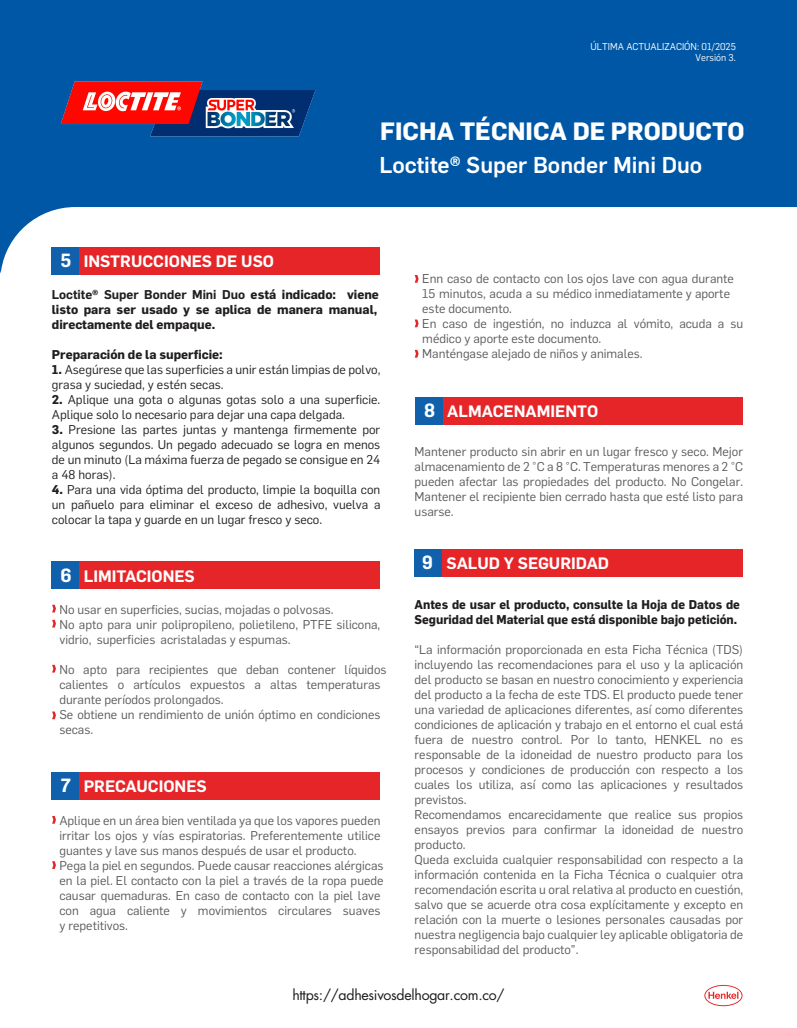
<style>
.page{position:relative;width:797px;height:1028px;background:#fff}
.page>*{position:absolute;margin:0;border:0;box-sizing:border-box;transform-origin:0 0}
.t1{font:700 24.62px "Flama";color:#fff}
.t2{font:500 22.5px "Flama";color:#fff}
.t3{font:600 16.25px "Flama";color:#fff}
.t4{font:14.12px "Futura Std";letter-spacing:-.02em;color:#1c1e1b}
.t5{font:12.5px/15px "Flama";color:#5a5a5c}
.t6{font:12.5px/15px "Flama";color:#211e1f}
.t7{font:700 12.5px/15px "Flama";color:#211e1f}
.t8{font:700 12.5px/15px "Flama";color:#211e1f;scale:.96 1}
.t9{font:9.75px/11.4px "Flama";color:#fff;text-align:right}
.s1{font-size:18.75px}
.s2{font-weight:600}
.s3{font-weight:700}
</style>
<div class="page">
<svg style="left:0;top:0;width:796px;height:328px;fill:#0057a5"></svg>
<img style="left:53px;top:57px;width:269px;height:99px">
<div style="left:52px;top:247px;width:327px;height:27px;background:#e52528"></div>
<div style="left:52px;top:247px;width:27px;height:27px;background:#1060ac"></div>
<div style="left:52px;top:772px;width:327px;height:27px;background:#e52528"></div>
<div style="left:52px;top:772px;width:27px;height:27px;background:#1060ac"></div>
<div style="left:415px;top:397px;width:327px;height:27px;background:#e52528"></div>
<div style="left:415px;top:397px;width:27px;height:27px;background:#1060ac"></div>
<div style="left:414px;top:549px;width:328px;height:27px;background:#e52528"></div>
<div style="left:414px;top:549px;width:28px;height:27px;background:#1060ac"></div>
<div style="left:52px;top:561px;width:327px;height:28px;background:#e52528"></div>
<div style="left:52px;top:561px;width:27px;height:28px;background:#1060ac"></div>
<svg style="left:52px;top:620px;width:4px;height:7px"></svg>
<svg style="left:52px;top:665px;width:4px;height:7px"></svg>
<svg style="left:52px;top:711px;width:4px;height:8px"></svg>
<svg style="left:414px;top:350px;width:4px;height:7px"></svg>
<svg style="left:414px;top:275px;width:4px;height:8px"></svg>
<svg style="left:414px;top:319px;width:4px;height:8px"></svg>
<svg style="left:52px;top:816px;width:4px;height:7px"></svg>
<svg style="left:52px;top:861px;width:4px;height:8px"></svg>
<svg style="left:52px;top:604px;width:4px;height:8px"></svg>
<svg style="left:704px;top:984px;width:38px;height:22px"></svg>
<svg style="left:705px;top:985px;width:36px;height:20px"></svg>
<svg style="left:708px;top:991px;width:30px;height:7px"></svg>
<p class="t9" style="left:590px;top:40px;width:147px">ÚLTIMA ACTUALIZACIÓN: 01/2025<br>Versión 3.</p>
<h1 class="t1" style="left:380px;top:113px;width:365px">FICHA TÉCNICA DE PRODUCTO</h1>
<h3 class="t3" style="left:61px;top:249px;width:215px"><span class="s1">5</span> INSTRUCCIONES DE USO</h3>
<h2 class="t2" style="left:379px;top:149px;width:324px">Loctite® Super Bonder Mini Duo</h2>
<p class="t7" style="left:52px;top:286px;width:328px"><span class="s2">Loctite® Super Bonder Mini Duo</span> está indicado: viene listo para ser usado y se aplica de manera manual, directamente del empaque.</p>
<p class="t7" style="left:52px;top:346px;width:172px">Preparación de la superficie:</p>
<p class="t6" style="left:52px;top:361px;width:330px"><span class="s3">1.</span> Asegúrese que las superficies a unir están limpias de polvo, grasa y suciedad, y estén secas.</p>
<p class="t6" style="left:52px;top:391px;width:330px"><span class="s3">2.</span> Aplique una gota o algunas gotas solo a una superficie.<br>Aplique solo lo necesario para dejar una capa delgada.</p>
<p class="t6" style="left:52px;top:421px;width:330px;text-align:justify"><span class="s3">3.</span> Presione las partes juntas y mantenga firmemente por algunos segundos. Un pegado adecuado se logra en menos de un minuto (La máxima fuerza de pegado se consigue en 24 a 48 horas).</p>
<p class="t6" style="left:52px;top:481px;width:330px;text-align:justify"><span class="s3">4.</span> Para una vida óptima del producto, limpie la boquilla con un pañuelo para eliminar el exceso de adhesivo, vuelva a colocar la tapa y guarde en un lugar fresco y seco.</p>
<h3 class="t3" style="left:61px;top:564px;width:136px"><span class="s1">6</span> LIMITACIONES</h3>
<p class="t5" style="left:422px;top:270px;width:322px">Enn caso de contacto con los ojos lave con agua durante 15 minutos, acuda a su médico inmediatamente y aporte este documento.<br>En caso de ingestión, no induzca al vómito, acuda a su médico y aporte este documento.<br>Manténgase alejado de niños y animales.</p>
<h3 class="t3" style="left:424px;top:399px;width:176px"><span class="s1">8</span> ALMACENAMIENTO</h3>
<p class="t5" style="left:414px;top:443px;width:330px;text-align:justify">Mantener producto sin abrir en un lugar fresco y seco. Mejor almacenamiento de 2 °C a 8 °C. Temperaturas menores a 2 °C pueden afectar las propiedades del producto. No Congelar.<br>Mantener el recipiente bien cerrado hasta que esté listo para usarse.</p>
<h3 class="t3" style="left:422px;top:551px;width:188px"><span class="s1">9</span> SALUD Y SEGURIDAD</h3>
<p class="t8" style="left:414px;top:596px;width:340px">Antes de usar el producto, consulte la Hoja de Datos de<br>Seguridad del Material que está disponible bajo petición.</p>
<p class="t5" style="left:414px;top:641px;width:330px">“La información proporcionada en esta Ficha Técnica (TDS) incluyendo las recomendaciones para el uso y la aplicación del producto se basan en nuestro conocimiento y experiencia del producto a la fecha de este TDS. El producto puede tener una variedad de aplicaciones diferentes, así como diferentes condiciones de aplicación y trabajo en el entorno el cual está fuera de nuestro control. Por lo tanto, HENKEL no es responsable de la idoneidad de nuestro producto para los procesos y condiciones de producción con respecto a los cuales los utiliza, así como las aplicaciones y resultados previstos.<br>Recomendamos encarecidamente que realice sus propios ensayos previos para confirmar la idoneidad de nuestro producto.<br>Queda excluida cualquier responsabilidad con respecto a la información contenida en la Ficha Técnica o cualquier otra recomendación escrita u oral relativa al producto en cuestión, salvo que se acuerde otra cosa explícitamente y excepto en relación con la muerte o lesiones personales causadas por nuestra negligencia bajo cualquier ley aplicable obligatoria de responsabilidad del producto”.</p>
<p class="t4" style="left:292px;top:986px;width:214px">https://adhesivosdelhogar.com.co/</p>
<p class="t5" style="left:59px;top:601px;width:322px">No usar en superficies, sucias, mojadas o polvosas.<br>No apto para unir polipropileno, polietileno, PTFE silicona, vidrio, superficies acristaladas y espumas.</p>
<p class="t5" style="left:59px;top:661px;width:328px">No apto para recipientes que deban contener líquidos calientes o artículos expuestos a altas temperaturas durante períodos prolongados.<br>Se obtiene un rendimiento de unión óptimo en condiciones secas.</p>
<h3 class="t3" style="left:61px;top:774px;width:147px"><span class="s1">7</span> PRECAUCIONES</h3>
<p class="t5" style="left:59px;top:812px;width:325px">Aplique en un área bien ventilada ya que los vapores pueden irritar los ojos y vías espiratorias. Preferentemente utilice guantes y lave sus manos después de usar el producto.<br>Pega la piel en segundos. Puede causar reacciones alérgicas en la piel. El contacto con la piel a través de la ropa puede causar quemaduras. En caso de contacto con la piel lave con agua caliente y movimientos circulares suaves y repetitivos.</p>
</div>
